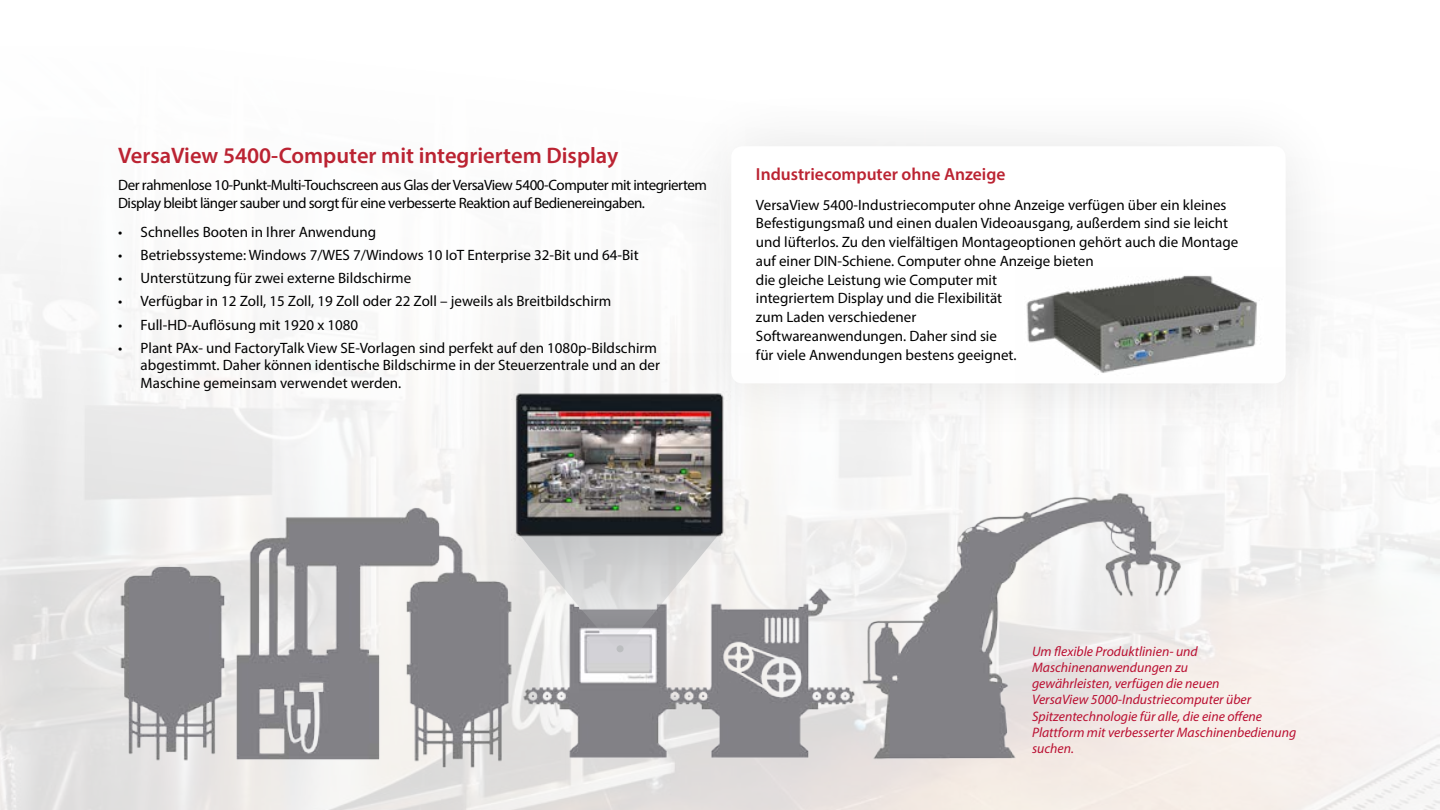
<style>
.page{position:relative;width:1440px;height:810px;background:#fff}
.page>*{position:absolute;margin:0;border:0;box-sizing:border-box;transform-origin:0 0}
.t1{font:600 22.5px "Myriad Pro";color:#bb2332}
.t2{font:600 17.5px "Myriad Pro";color:#bb2332}
.t3{font:15px/18.8px "Myriad Pro";color:#000}
.t4{font:15px/18.8px "Myriad Pro";letter-spacing:-.03em;color:#000}
.t5{font:italic 13.75px/16.2px "Myriad Pro";color:#ba0f31}
</style>
<div class="page">
<div style="left:668px;top:83px;width:681px;height:364px;background:#faf9f9"></div>
<div style="left:731px;top:146px;width:555px;height:237px;background:#fff;border-radius:11px"></div>
<img style="left:90px;top:423px;width:1105px;height:387px">
<img style="left:1022px;top:275px;width:238px;height:131px">
<svg style="left:518px;top:565px;width:202px;height:87px"></svg>
<div style="left:617px;top:645px;width:7px;height:7px;background:#bcbec0;border-radius:50%"></div>
<img style="left:463px;top:353px;width:315px;height:212px">
<h1 class="t1" style="left:118px;top:141px;width:502px">VersaView 5400-Computer mit integriertem Display</h1>
<p class="t4" style="left:118px;top:175px;width:590px">Der rahmenlose 10-Punkt-Multi-Touchscreen aus Glas der VersaView 5400-Computer mit integriertem<br>Display bleibt länger sauber und sorgt für eine verbesserte Reaktion auf Bedienereingaben.</p>
<p class="t3" style="left:118px;top:222px;width:259px">• Schnelles Booten in Ihrer Anwendung</p>
<p class="t3" style="left:118px;top:246px;width:522px">• Betriebssysteme: Windows 7/WES 7/Windows 10 IoT Enterprise 32-Bit und 64-Bit</p>
<p class="t3" style="left:118px;top:269px;width:295px">• Unterstützung für zwei externe Bildschirme</p>
<p class="t3" style="left:118px;top:292px;width:495px">• Verfügbar in 12 Zoll, 15 Zoll, 19 Zoll oder 22 Zoll – jeweils als Breitbildschirm</p>
<p class="t3" style="left:118px;top:315px;width:242px">• Full-HD-Auflösung mit 1920 x 1080</p>
<p class="t3" style="left:141px;top:339px;width:521px;line-height:17.5px;text-indent:-22px">• Plant PAx- und FactoryTalk View SE-Vorlagen sind perfekt auf den 1080p-Bildschirm abgestimmt. Daher können identische Bildschirme in der Steuerzentrale und an der<br>Maschine gemeinsam verwendet werden.</p>
<p class="t2" style="left:756px;top:163px;width:251px">Industriecomputer ohne Anzeige</p>
<p class="t3" style="left:756px;top:195px;width:484px">VersaView 5400-Industriecomputer ohne Anzeige verfügen über ein kleines Befestigungsmaß und einen dualen Videoausgang, außerdem sind sie leicht und lüfterlos. Zu den vielfältigen Montageoptionen gehört auch die Montage auf einer DIN-Schiene. Computer ohne Anzeige bieten<br>die gleiche Leistung wie Computer mit<br>integriertem Display und die Flexibilität<br>zum Laden verschiedener<br>Softwareanwendungen. Daher sind sie<br>für viele Anwendungen bestens geeignet.</p>
<p class="t5" style="left:1032px;top:643px;width:266px">Um flexible Produktlinien- und Maschinenanwendungen zu<br>gewährleisten, verfügen die neuen<br>VersaView 5000-Industriecomputer über Spitzentechnologie für alle, die eine offene Plattform mit verbesserter Maschinenbedienung suchen.</p>
</div>
